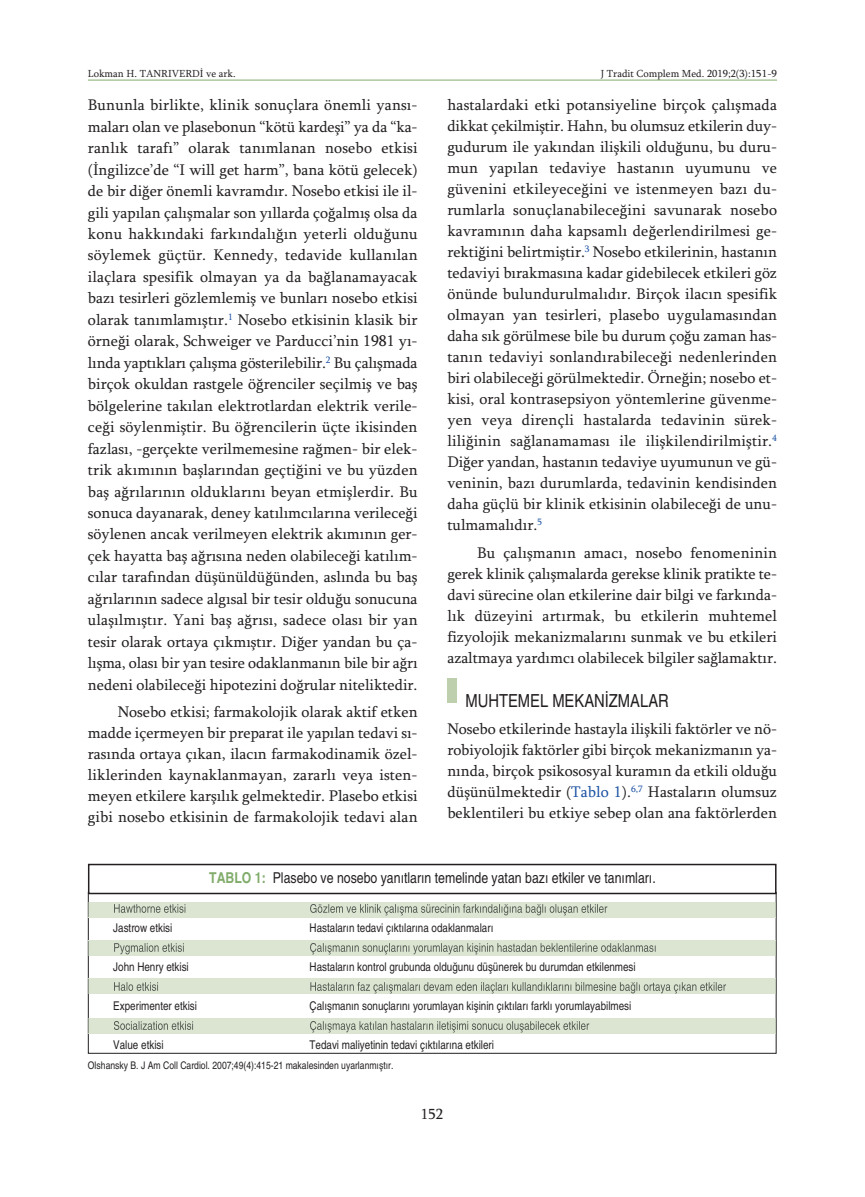
<style>
.page{position:relative;width:865px;height:1197px;background:#fff}
.page>*{position:absolute;margin:0;border:0;box-sizing:border-box;transform-origin:0 0}
.t1{font:condensed 18px "Helvetica";color:#231f20}
.t2{font:15.75px/21px "Sylfaen";color:#231f20;text-align:justify}
.t3{font:condensed 15px "Helvetica";color:#231f20}
.t4{font:15px "Sylfaen";color:#231f20}
.t5{font:condensed 12px "Helvetica";color:#231f20}
.t6{font:condensed 10.5px "Helvetica";color:#231f20}
.t7{font:10.5px "Sylfaen";color:#231f20}
.s1{color:#1c52a4}
.s2{font-weight:700;color:#81ac6b}
</style>
<div class="page">
<div style="left:447px;top:678px;width:9px;height:25px;background:#bdcfad"></div>
<hr style="left:88px;top:80px;width:689px;height:1px;background:#81ac6b">
<div style="left:88px;top:863px;width:688px;height:31px;border:2px solid #231f20"></div>
<svg style="left:89px;top:902px;width:686px;height:15px;fill:#dbe5d2"></svg>
<svg style="left:88px;top:901px;width:1px;height:16px"></svg>
<svg style="left:775px;top:901px;width:2px;height:16px"></svg>
<svg style="left:114px;top:904px;width:69px;height:8px"></svg>
<svg style="left:89px;top:940px;width:686px;height:15px;fill:#dbe5d2"></svg>
<svg style="left:88px;top:940px;width:1px;height:15px"></svg>
<svg style="left:775px;top:940px;width:2px;height:15px"></svg>
<svg style="left:114px;top:943px;width:68px;height:11px"></svg>
<svg style="left:89px;top:978px;width:686px;height:15px;fill:#dbe5d2"></svg>
<svg style="left:88px;top:978px;width:1px;height:15px"></svg>
<svg style="left:775px;top:978px;width:2px;height:15px"></svg>
<svg style="left:114px;top:982px;width:212px;height:8px"></svg>
<svg style="left:89px;top:1018px;width:686px;height:15px;fill:#dbe5d2"></svg>
<svg style="left:88px;top:1018px;width:1px;height:15px"></svg>
<svg style="left:775px;top:1018px;width:2px;height:15px"></svg>
<svg style="left:114px;top:1020px;width:62px;height:9px"></svg>
<p class="t7" style="left:88px;top:67px;width:149px">Lokman H. TANRIVERDİ ve ark.</p>
<p class="t7" style="left:601px;top:67px;width:178px">J Tradit Complem Med. 2019;2(3):151-9</p>
<p class="t2" style="left:88px;top:94px;width:331px;line-height:21.5px">Bununla birlikte, klinik sonuçlara önemli yansı&shy;maları olan ve plasebonun “kötü kardeşi” ya da “ka&shy;ranlık tarafı” olarak tanımlanan nosebo etkisi (İngilizce’de “I will get harm”, bana kötü gelecek) de bir diğer önemli kavramdır. Nosebo etkisi ile il&shy;gili yapılan çalışmalar son yıllarda çoğalmış olsa da konu hakkındaki farkındalığın yeterli olduğunu söylemek güçtür. Kennedy, tedavide kullanılan ilaçlara spesifik olmayan ya da bağlanamayacak bazı tesirleri gözlemlemiş ve bunları nosebo etkisi olarak tanımlamıştır.<sup>1</sup> Nosebo etkisinin klasik bir örneği olarak, Schweiger ve Parducci’nin 1981 yı&shy;lında yaptıkları çalışma gösterilebilir.<sup>2</sup> Bu çalışmada birçok okuldan rastgele öğrenciler seçilmiş ve baş bölgelerine takılan elektrotlardan elektrik verile&shy;ceği söylenmiştir. Bu öğrencilerin üçte ikisinden fazlası, -gerçekte verilmemesine rağmen- bir elek&shy;trik akımının başlarından geçtiğini ve bu yüzden baş ağrılarının olduklarını beyan etmişlerdir. Bu sonuca dayanarak, deney katılımcılarına verileceği söylenen ancak verilmeyen elektrik akımının ger&shy;çek hayatta baş ağrısına neden olabileceği katılım&shy;cılar tarafından düşünüldüğünden, aslında bu baş ağrılarının sadece algısal bir tesir olduğu sonucuna ulaşılmıştır. Yani baş ağrısı, sadece olası bir yan tesir olarak ortaya çıkmıştır. Diğer yandan bu ça&shy;lışma, olası bir yan tesire odaklanmanın bile bir ağrı nedeni olabileceği hipotezini doğrular niteliktedir.</p>
<p class="t2" style="left:88px;top:701px;width:331px;text-indent:30px">Nosebo etkisi; farmakolojik olarak aktif etken madde içermeyen bir preparat ile yapılan tedavi sı&shy;rasında ortaya çıkan, ilacın farmakodinamik özel&shy;liklerinden kaynaklanmayan, zararlı veya isten&shy;meyen etkilere karşılık gelmektedir. Plasebo etkisi gibi nosebo etkisinin de farmakolojik tedavi alan</p>
<p class="t2" style="left:447px;top:94px;width:331px">hastalardaki etki potansiyeline birçok çalışmada dikkat çekilmiştir. Hahn, bu olumsuz etkilerin duy&shy;gudurum ile yakından ilişkili olduğunu, bu duru&shy;mun yapılan tedaviye hastanın uyumunu ve güvenini etkileyeceğini ve istenmeyen bazı du&shy;rumlarla sonuçlanabileceğini savunarak nosebo kavramının daha kapsamlı değerlendirilmesi ge&shy;rektiğini belirtmiştir.<sup>3</sup> Nosebo etkilerinin, hastanın tedaviyi bırakmasına kadar gidebilecek etkileri göz önünde bulundurulmalıdır. Birçok ilacın spesifik olmayan yan tesirleri, plasebo uygulamasından daha sık görülmese bile bu durum çoğu zaman has&shy;tanın tedaviyi sonlandırabileceği nedenlerinden biri olabileceği görülmektedir. Örneğin; nosebo et&shy;kisi, oral kontrasepsiyon yöntemlerine güvenme&shy;yen veya dirençli hastalarda tedavinin sürek&shy;liliğinin sağlanamaması ile ilişkilendirilmiştir.<sup>4<br></sup>Diğer yandan, hastanın tedaviye uyumunun ve gü&shy;veninin, bazı durumlarda, tedavinin kendisinden daha güçlü bir klinik etkisinin olabileceği de unu&shy;tulmamalıdır.<sup>5</sup></p>
<p class="t2" style="left:447px;top:542px;width:331px;text-indent:30px">Bu çalışmanın amacı, nosebo fenomeninin gerek klinik çalışmalarda gerekse klinik pratikte te&shy;davi sürecine olan etkilerine dair bilgi ve farkında&shy;lık düzeyini artırmak, bu etkilerin muhtemel fizyolojik mekanizmalarını sunmak ve bu etkileri azaltmaya yardımcı olabilecek bilgiler sağlamaktır.</p>
<p class="t1" style="left:465px;top:689px;width:205px">MUHTEMEL MEKANİZMALAR</p>
<p class="t2" style="left:447px;top:718px;width:331px">Nosebo etkilerinde hastayla ilişkili faktörler ve nö&shy;robiyolojik faktörler gibi birçok mekanizmanın ya&shy;nında, birçok psikososyal kuramın da etkili olduğu düşünülmektedir (<span class="s1">Tablo 1</span>).<sup>6,7</sup> Hastaların olumsuz beklentileri bu etkiye sebep olan ana faktörlerden</p>
<p class="t3" style="left:209px;top:869px;width:448px"><span class="s2">TABLO 1:</span> Plasebo ve nosebo yanıtların temelinde yatan bazı etkiler ve tanımları.</p>
<p class="t5" style="left:113px;top:921px;width:61px">Jastrow etkisi</p>
<p class="t5" style="left:309px;top:921px;width:185px">Hastaların tedavi çıktılarına odaklanmaları</p>
<p class="t5" style="left:113px;top:960px;width:77px">John Henry etkisi</p>
<p class="t5" style="left:309px;top:960px;width:328px">Hastaların kontrol grubunda olduğunu düşünerek bu durumdan etkilenmesi</p>
<p class="t5" style="left:113px;top:999px;width:85px">Experimenter etkisi</p>
<p class="t5" style="left:309px;top:999px;width:323px">Çalışmanın sonuçlarını yorumlayan kişinin çıktıları farklı yorumlayabilmesi</p>
<p class="t5" style="left:113px;top:1038px;width:52px">Value etkisi</p>
<p class="t5" style="left:309px;top:1038px;width:186px">Tedavi maliyetinin tedavi çıktılarına etkileri</p>
<p class="t6" style="left:88px;top:1058px;width:307px">Olshansky B. J Am Coll Cardiol. 2007;49(4):415-21 makalesinden uyarlanmıştır.</p>
<p class="t4" style="left:421px;top:1104px;width:24px">152</p>
</div>
